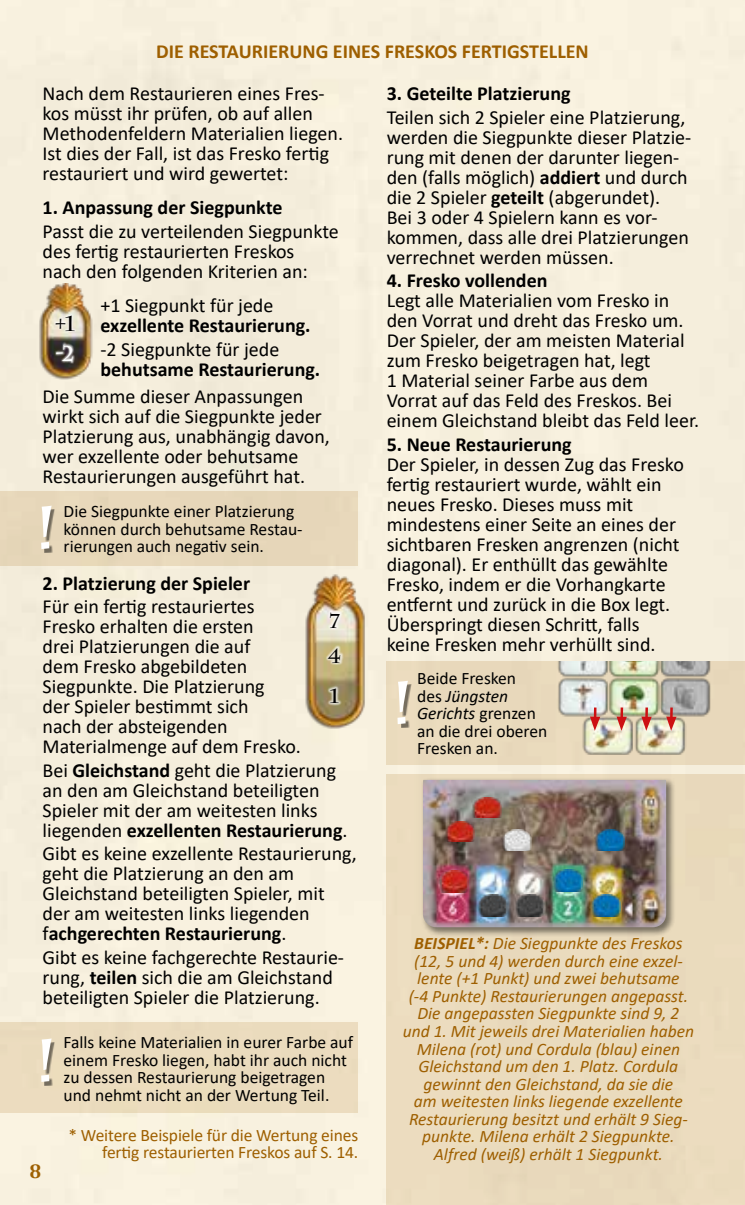
<style>
.page{position:relative;width:745px;height:1205px;background:#fff}
.page>*{position:absolute;margin:0;border:0;box-sizing:border-box;transform-origin:0 0}
.t1{font:700 60px "Charlemagne Std";color:#fff;scale:1.2 1}
.t2{font:700 21.25px "Charlemagne Std";color:#000}
.t3{font:700 21.25px "Charlemagne Std";color:#fff}
.t4{font:20px/20px "Calibri";color:#000}
.t5{font:700 20px "Calibri";color:#000}
.t6{font:700 20px "Calibri";color:#9e5f00}
.t7{font:700 20px/35px "Charlemagne Std";color:#000}
.t8{font:700 20px "Cambria";color:#9e5f00}
.t9{font:italic 17.5px/17.5px "Calibri";color:#9e5f00;text-align:center}
.t10{font:17.5px/17.5px "Calibri";color:#000}
.t11{font:17.5px/17.5px "Calibri";letter-spacing:-.01em;color:#9e5f00;text-align:right}
.s1{font-weight:700}
.s2{font-style:italic}
</style>
<div class="page">
<div style="left:0;top:1022px;width:358px;height:90px;background:#ebdcbd"></div>
<div style="left:0;top:491px;width:358px;height:75px;background:#e6d6b9"></div>
<div style="left:386px;top:774px;width:358px;height:431px;background:#eadbbd"></div>
<div style="left:421px;top:777px;width:254px;height:160px;background:#000;opacity:.5"></div>
<img style="left:422px;top:780px;width:243px;height:147px">
<img style="left:444px;top:821px;width:30px;height:21px">
<img style="left:438px;top:870px;width:30px;height:22px">
<img style="left:471px;top:797px;width:30px;height:20px">
<img style="left:501px;top:830px;width:30px;height:20px">
<img style="left:514px;top:894px;width:30px;height:22px">
<img style="left:477px;top:894px;width:30px;height:22px">
<img style="left:552px;top:870px;width:30px;height:21px">
<img style="left:590px;top:894px;width:30px;height:22px">
<img style="left:594px;top:829px;width:30px;height:21px">
<img style="left:40px;top:283px;width:53px;height:96px">
<div style="left:54px;top:313px;width:24px;height:20px;background:#fff;opacity:.7"></div>
<div style="left:54px;top:341px;width:21px;height:23px;background:#fff;opacity:.7"></div>
<div style="left:44px;top:1042px;width:11px;height:43px;background:#000;opacity:.5"></div>
<div style="left:44px;top:509px;width:11px;height:44px;background:#000;opacity:.5"></div>
<img style="left:302px;top:571px;width:68px;height:158px">
<div style="left:325px;top:608px;width:18px;height:98px;background:#fff;opacity:.7"></div>
<div style="left:386px;top:661px;width:358px;height:104px;background:#e8d8bb"></div>
<div style="left:400px;top:684px;width:11px;height:44px;background:#000;opacity:.5"></div>
<img style="left:558px;top:661px;width:153px;height:94px">
<hr style="left:593px;top:707px;width:3px;height:14px;background:#cd1013">
<svg style="left:589px;top:716px;width:11px;height:15px"></svg>
<svg style="left:616px;top:707px;width:10px;height:24px"></svg>
<hr style="left:644px;top:707px;width:3px;height:14px;background:#cd1013">
<svg style="left:641px;top:716px;width:10px;height:15px"></svg>
<hr style="left:669px;top:707px;width:3px;height:14px;background:#cd1013">
<svg style="left:665px;top:716px;width:11px;height:15px"></svg>
<p class="t6" style="left:156px;top:37px;width:434px">DIE RESTAURIERUNG EINES FRESKOS FERTIGSTELLEN</p>
<p class="t5" style="left:386px;top:79px;width:185px">3. Geteilte Platzierung</p>
<p class="t4" style="left:386px;top:106px;width:306px">Teilen sich 2 Spieler eine Platzierung, werden die Siegpunkte dieser Platzie&shy;rung mit denen der darunter liegen&shy;den (falls möglich) <span class="s1">addiert</span> und durch die 2 Spieler <span class="s1">geteilt</span> (abgerundet).<br>Bei 3 oder 4 Spielern kann es vor&shy;kommen, dass alle drei Platzierungen verrechnet werden müssen.</p>
<p class="t5" style="left:386px;top:266px;width:162px">4. Fresko vollenden</p>
<p class="t4" style="left:386px;top:290px;width:314px">Legt alle Materialien vom Fresko in den Vorrat und dreht das Fresko um.<br>Der Spieler, der am meisten Material zum Fresko beigetragen hat, legt<br>1 Material seiner Farbe aus dem Vorrat auf das Feld des Freskos. Bei einem Gleichstand bleibt das Feld leer.</p>
<p class="t5" style="left:386px;top:430px;width:186px">5. Neue Restaurierung</p>
<p class="t4" style="left:386px;top:454px;width:298px">Der Spieler, in dessen Zug das Fresko fertig restauriert wurde, wählt ein neues Fresko. Dieses muss mit mindestens einer Seite an eines der sichtbaren Fresken angrenzen (nicht diagonal). Er enthüllt das gewählte Fresko, indem er die Vorhangkarte entfernt und zurück in die Box legt.<br>Überspringt diesen Schritt, falls keine Fresken mehr verhüllt sind.</p>
<p class="t4" style="left:43px;top:83px;width:302px">Nach dem Restaurieren eines Fres&shy;kos müsst ihr prüfen, ob auf allen Methodenfeldern Materialien liegen.<br>Ist dies der Fall, ist das Fresko fertig restauriert und wird gewertet:</p>
<p class="t5" style="left:43px;top:193px;width:241px">1. Anpassung der Siegpunkte</p>
<p class="t4" style="left:43px;top:221px;width:297px">Passt die zu verteilenden Siegpunkte des fertig restaurierten Freskos<br>nach den folgenden Kriterien an:</p>
<p class="t4" style="left:100px;top:295px;width:174px">+1 Siegpunkt für jede</p>
<p class="t5" style="left:100px;top:311px;width:211px">exzellente Restaurierung.</p>
<p class="t4" style="left:100px;top:338px;width:180px">-2 Siegpunkte für jede</p>
<p class="t5" style="left:100px;top:355px;width:221px">behutsame Restaurierung.</p>
<p class="t4" style="left:43px;top:385px;width:289px">Die Summe dieser Anpassungen wirkt sich auf die Siegpunkte jeder Platzierung aus, unabhängig davon, wer exzellente oder behutsame Restaurierungen ausgeführt hat.</p>
<p class="t2" style="left:54px;top:311px;width:22px">+1</p>
<p class="t3" style="left:55px;top:341px;width:21px">-2</p>
<h1 class="t1" style="left:33px;top:492px;width:23px">!</h1>
<p class="t10" style="left:64px;top:502px;width:240px">Die Siegpunkte einer Platzierung können durch behutsame Restau&shy;rierungen auch negativ sein.</p>
<p class="t5" style="left:43px;top:569px;width:209px">2. Platzierung der Spieler</p>
<p class="t4" style="left:43px;top:596px;width:260px">Für ein fertig restauriertes<br>Fresko erhalten die ersten<br>drei Platzierungen die auf<br>dem Fresko abgebildeten<br>Siegpunkte. Die Platzierung<br>der Spieler bestimmt sich<br>nach der absteigenden<br>Materialmenge auf dem Fresko.</p>
<p class="t4" style="left:43px;top:760px;width:306px">Bei <span class="s1">Gleichstand</span> geht die Platzierung an den am Gleichstand beteiligten Spieler mit der am weitesten links liegenden <span class="s1">exzellenten Restaurierung</span>.</p>
<p class="t4" style="left:43px;top:843px;width:315px">Gibt es keine exzellente Restaurierung, geht die Platzierung an den am Gleichstand beteiligten Spieler, mit der am weitesten links liegenden f<span class="s1">achgerechten Restaurierung</span>.</p>
<p class="t4" style="left:43px;top:947px;width:303px">Gibt es keine fachgerechte Restaurie&shy;rung, <span class="s1">teilen</span> sich die am Gleichstand beteiligten Spieler die Platzierung.</p>
<p class="t7" style="left:328px;top:603px;width:14px">7<br>4</p>
<p class="t7" style="left:330px;top:678px;width:11px">1</p>
<h1 class="t1" style="left:389px;top:668px;width:23px">!</h1>
<p class="t10" style="left:417px;top:669px;width:132px">Beide Fresken<br>des <span class="s2">Jüngsten<br>Gerichts</span> grenzen an die drei oberen<br>Fresken an.</p>
<p class="t9" style="left:402px;top:934px;width:293px"><span class="s1">BEISPIEL*:</span> Die Siegpunkte des Freskos (12, 5 und 4) werden durch eine exzel&shy;lente (+1 Punkt) und zwei behutsame<br>(-4 Punkte) Restaurierungen angepasst.<br>Die angepassten Siegpunkte sind 9, 2 und 1. Mit jeweils drei Materialien haben Milena (rot) und Cordula (blau) einen Gleichstand um den 1. Platz. Cordula gewinnt den Gleichstand, da sie die<br>am weitesten links liegende exzellente Restaurierung besitzt und erhält 9 Sieg&shy;punkte. Milena erhält 2 Siegpunkte.<br>Alfred (weiß) erhält 1 Siegpunkt.</p>
<h1 class="t1" style="left:33px;top:1025px;width:23px">!</h1>
<p class="t10" style="left:64px;top:1033px;width:291px">Falls keine Materialien in eurer Farbe auf einem Fresko liegen, habt ihr auch nicht zu dessen Restaurierung beigetragen und nehmt nicht an der Wertung Teil.</p>
<p class="t11" style="left:68px;top:1125px;width:291px">* Weitere Beispiele für die Wertung eines fertig restaurierten Freskos auf S. 14.</p>
<p class="t8" style="left:30px;top:1157px;width:13px">8</p>
</div>
